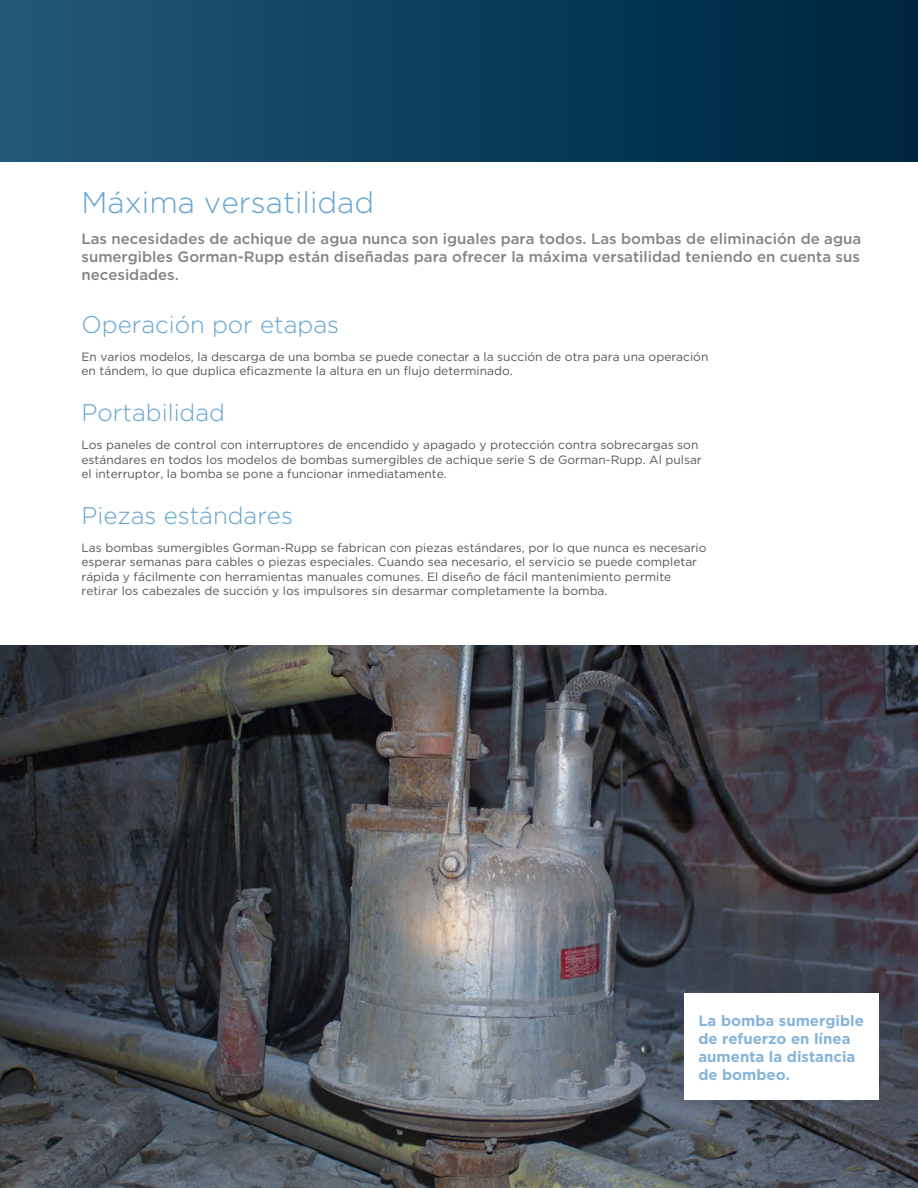
<style>
.page{position:relative;width:918px;height:1188px;background:#fff}
.page>*{position:absolute;margin:0;border:0;box-sizing:border-box;transform-origin:0 0}
.t1{font:300 30px "Gotham";color:#62a4cf}
.t2{font:300 24px "Gotham";color:#62a4cf}
.t3{font:500 15px/18px "Gotham";color:#828383;text-align:justify}
.t4{font:700 15px/18px "Gotham";color:#86b4d9}
.t5{font:12px/14.4px "Gotham";color:#545555}
</style>
<div class="page">
<div style="left:0;top:0;width:918px;height:162px;background:linear-gradient(to right,#22577b,#00253e)"></div>
<img style="left:0;top:646px;width:918px;height:542px">
<div style="left:685px;top:994px;width:194px;height:106px;background:#fff"></div>
<h1 class="t1" style="left:82px;top:183px;width:294px">Máxima versatilidad</h1>
<p class="t3" style="left:82px;top:230px;width:781px">Las necesidades de achique de agua nunca son iguales para todos. Las bombas de eliminación de agua sumergibles Gorman-Rupp están diseñadas para ofrecer la máxima versatilidad teniendo en cuenta sus necesidades.</p>
<h2 class="t2" style="left:82px;top:309px;width:259px">Operación por etapas</h2>
<p class="t5" style="left:82px;top:349px;width:628px">En varios modelos, la descarga de una bomba se puede conectar a la succión de otra para una operación en tándem, lo que duplica eficazmente la altura en un flujo determinado.</p>
<h2 class="t2" style="left:82px;top:398px;width:145px">Portabilidad</h2>
<p class="t5" style="left:82px;top:437px;width:622px">Los paneles de control con interruptores de encendido y apagado y protección contra sobrecargas son estándares en todos los modelos de bombas sumergibles de achique serie S de Gorman-Rupp. Al pulsar el interruptor, la bomba se pone a funcionar inmediatamente.</p>
<h2 class="t2" style="left:82px;top:500px;width:213px">Piezas estándares</h2>
<p class="t5" style="left:82px;top:540px;width:627px">Las bombas sumergibles Gorman-Rupp se fabrican con piezas estándares, por lo que nunca es necesario esperar semanas para cables o piezas especiales. Cuando sea necesario, el servicio se puede completar rápida y fácilmente con herramientas manuales comunes. El diseño de fácil mantenimiento permite retirar los cabezales de succión y los impulsores sin desarmar completamente la bomba.</p>
<p class="t4" style="left:698px;top:1011px;width:167px">La bomba sumergible de refuerzo en línea aumenta la distancia de bombeo.</p>
</div>
